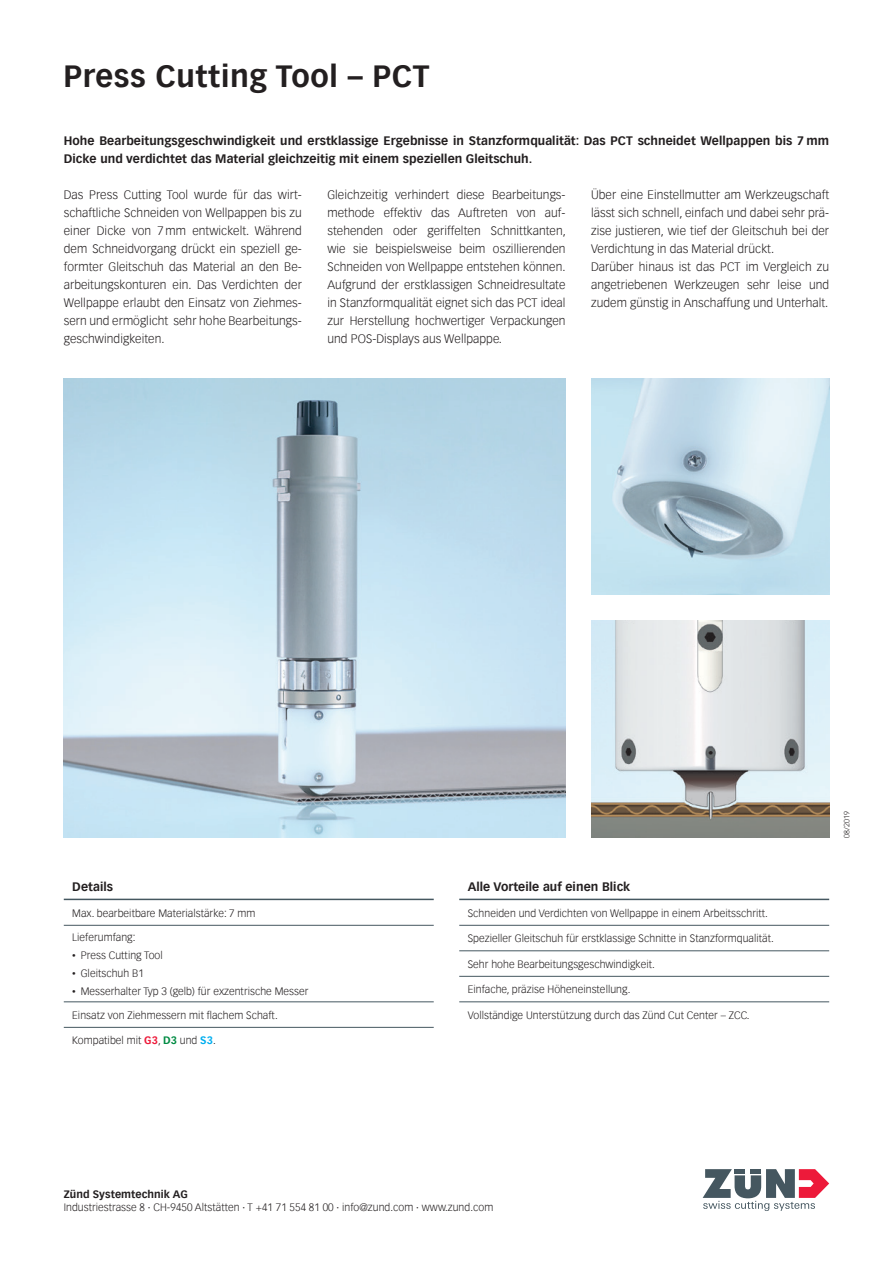
<style>
.page{position:relative;width:893px;height:1263px;background:#fff}
.page>*{position:absolute;margin:0;border:0;box-sizing:border-box;transform-origin:0 0}
.pri_01_headline{font:700 30px "Vectora Com";letter-spacing:.02em;color:#231f20}
.pri_03_body_text{font:300 12px/18px "Vectora Com";letter-spacing:.005em;color:#231f20;text-align:justify}
.pri_02_sub_headline{font:700 12px/18px "Vectora Com";letter-spacing:.005em;color:#231f20}
.pri_04_table_header{font:700 12px "Vectora Com";letter-spacing:.005em;color:#231f20}
.pri_04_table_text{font:300 10.5px "Vectora Com";letter-spacing:.005em;color:#231f20}
.t1{font:700 10.5px "Vectora Com";letter-spacing:.005em;color:#231f20}
.t2{font:300 7.5px "Vectora Com";letter-spacing:.005em;color:#231f20}
.s1{font-family:"Arial Unicode MS";font-weight:400}
.s2{font-weight:700;color:#ed1a3a}
.s3{font-weight:700;color:#008b43}
.s4{font-weight:700;color:#00aeef}
</style>
<div class="page">
<svg style="left:703px;top:1169px;width:126px;height:42px"></svg>
<img style="left:591px;top:379px;width:238px;height:216px">
<img style="left:64px;top:379px;width:502px;height:459px">
<img style="left:591px;top:620px;width:238px;height:218px">
<svg style="left:321px;top:783px;width:245px;height:16px;background:#949aa2"></svg>
<hr style="left:64px;top:899px;width:370px;height:1px;background:#455760">
<hr style="left:64px;top:925px;width:370px;height:1px;background:#455760">
<hr style="left:64px;top:1001px;width:370px;height:1px;background:#455760">
<hr style="left:64px;top:1027px;width:370px;height:1px;background:#455760">
<hr style="left:459px;top:950px;width:370px;height:1px;background:#455760">
<hr style="left:459px;top:899px;width:370px;height:1px;background:#455760">
<hr style="left:459px;top:925px;width:370px;height:1px;background:#455760">
<hr style="left:459px;top:976px;width:370px;height:1px;background:#455760">
<hr style="left:459px;top:1001px;width:370px;height:1px;background:#455760">
<p class="pri_01_headline" style="left:64px;top:58px;width:367px">Press Cutting Tool – PCT</p>
<p class="pri_02_sub_headline" style="left:64px;top:132px;width:767px">Hohe Bearbeitungsgeschwindigkeit und erstklassige Ergebnisse in Stanzformqualität: Das PCT schneidet Wellpappen bis 7 mm<br>Dicke und verdichtet das Material gleichzeitig mit einem speziellen Gleitschuh.</p>
<p class="pri_03_body_text" style="left:64px;top:186px;width:240px">Das Press Cutting Tool wurde für das wirt&shy;schaftliche Schneiden von Wellpappen bis zu einer Dicke von 7mm entwickelt. Während dem Schneidvorgang drückt ein speziell ge&shy;formter Gleitschuh das Material an den Be&shy;arbeitungskonturen ein. Das Verdichten der Wellpappe erlaubt den Einsatz von Ziehmes&shy;sern und ermöglicht sehr hohe Bearbeitungs&shy;geschwindigkeiten.</p>
<p class="pri_03_body_text" style="left:327px;top:186px;width:240px">Gleichzeitig verhindert diese Bearbeitungs&shy;methode effektiv das Auftreten von auf&shy;stehenden oder geriffelten Schnittkanten, wie sie beispielsweise beim oszillierenden Schneiden von Wellpappe entstehen können.<br>Aufgrund der erstklassigen Schneidresultate in Stanzformqualität eignet sich das PCT ideal zur Herstellung hochwertiger Verpackungen und POS-Displays aus Wellpappe.</p>
<p class="pri_03_body_text" style="left:591px;top:186px;width:240px">Über eine Einstellmutter am Werkzeugschaft lässt sich schnell, einfach und dabei sehr prä&shy;zise justieren, wie tief der Gleitschuh bei der Verdichtung in das Material drückt.</p>
<p class="pri_03_body_text" style="left:591px;top:258px;width:240px">Darüber hinaus ist das PCT im Vergleich zu angetriebenen Werkzeugen sehr leise und zudem günstig in Anschaffung und Unterhalt.</p>
<p class="pri_02_sub_headline" style="left:72px;top:878px;width:42px">Details</p>
<p class="pri_04_table_text" style="left:72px;top:906px;width:185px">Max. bearbeitbare Materialstärke: 7 mm</p>
<p class="pri_04_table_text" style="left:72px;top:930px;width:65px">Lieferumfang:</p>
<p class="pri_04_table_text" style="left:72px;top:948px;width:92px"><span class="s1">•</span> Press Cutting Tool</p>
<p class="pri_04_table_text" style="left:72px;top:966px;width:73px"><span class="s1">•</span> Gleitschuh B1</p>
<p class="pri_04_table_text" style="left:72px;top:984px;width:238px"><span class="s1">•</span> Messerhalter Typ 3 (gelb) für exzentrische Messer</p>
<p class="pri_04_table_text" style="left:72px;top:1008px;width:207px">Einsatz von Ziehmessern mit flachem Schaft.</p>
<p class="pri_04_table_text" style="left:72px;top:1034px;width:145px">Kompatibel mit <span class="s2">G3</span>, <span class="s3">D3</span> und <span class="s4">S3</span>.</p>
<p class="pri_04_table_header" style="left:468px;top:879px;width:164px">Alle Vorteile auf einen Blick</p>
<p class="pri_04_table_text" style="left:468px;top:906px;width:302px">Schneiden und Verdichten von Wellpappe in einem Arbeitsschritt.</p>
<p class="pri_04_table_text" style="left:468px;top:932px;width:308px">Spezieller Gleitschuh für erstklassige Schnitte in Stanzformqualität.</p>
<p class="pri_04_table_text" style="left:468px;top:957px;width:189px">Sehr hohe Bearbeitungsgeschwindigkeit.</p>
<p class="pri_04_table_text" style="left:468px;top:983px;width:164px">Einfache, präzise Höheneinstellung.</p>
<p class="pri_04_table_text" style="left:468px;top:1009px;width:283px">Vollständige Unterstützung durch das Zünd Cut Center – ZCC.</p>
<p class="t1" style="left:64px;top:1187px;width:126px">Zünd Systemtechnik AG</p>
<p class="pri_04_table_text" style="left:64px;top:1201px;width:431px">Industriestrasse 8 ∙ CH-9450 Altstätten ∙ T +41 71 554 81 00 ∙ info@zund.com ∙ www.zund.com</p>
<p class="t2" style="left:842px;top:838px;width:28px;rotate:-90deg">08/2019</p>
</div>
